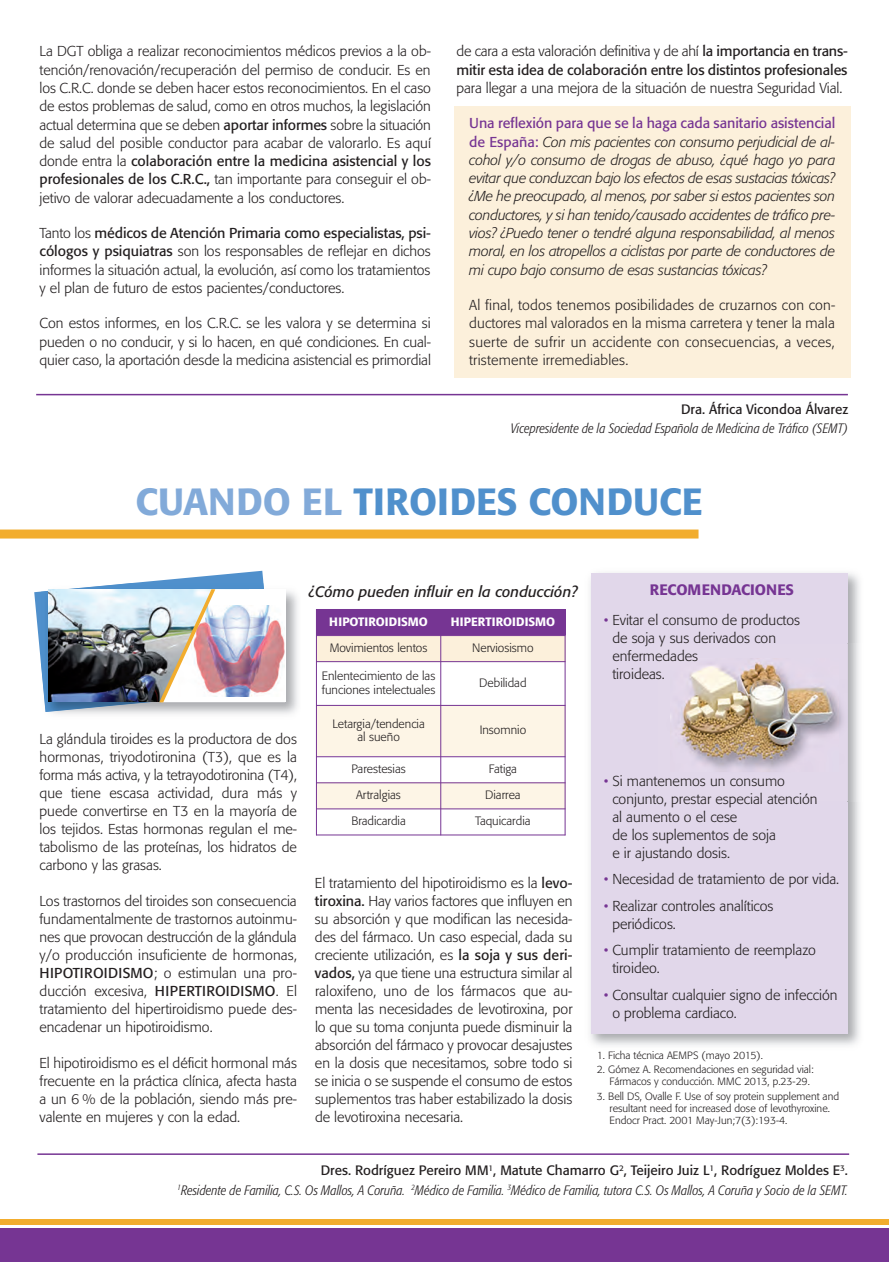
<style>
.page{position:relative;width:889px;height:1262px;background:#fff}
.page>*{position:absolute;margin:0;border:0;box-sizing:border-box;transform-origin:0 0}
.t1{font:500 37.5px "Formata";color:#5090cc}
.t2{font:italic 15px "Formata";color:#231f20}
.t3{font:500 15px "Formata";color:#763593}
.t4{font:300 14.25px/18px "Formata";color:#231f20;text-align:justify}
.t5{font:italic 300 14.25px/18.3px "Formata";letter-spacing:-.01em;color:#231f20;text-align:justify}
.t6{font:14.25px/18.3px "Formata";letter-spacing:-.005em;color:#231f20}
.t7{font:italic 300 condensed 13.5px/19.2px "Formata";color:#231f20;text-align:right}
.t8{font:13.5px "Formata";color:#231f20}
.t9{font:300 12px/13.5px "Formata";color:#231f20}
.t10{font:500 12px "Formata";color:#fff}
.t11{font:300 10.5px/12px "Formata";color:#231f20}
.s1{font-weight:400}
.s2{font-weight:300}
.s3{font-weight:400;font-style:normal;color:#763593}
.s4{color:#82aad9}
.s5{color:#763593}
.s6{font-weight:400;font-style:normal;font-stretch:normal}
</style>
<div class="page">
<div style="left:454px;top:106px;width:396px;height:272px;background:#fcf0db"></div>
<div style="left:0;top:1228px;width:888px;height:33px;background:#763593"></div>
<div style="left:0;top:1219px;width:888px;height:5px;background:#f2ad2e"></div>
<hr style="left:36px;top:394px;width:811px;height:1px;background:#763593">
<div style="left:0;top:529px;width:698px;height:9px;background:#f2ad2e"></div>
<img style="left:590px;top:573px;width:270px;height:472px">
<div style="left:591px;top:573px;width:256px;height:460px;background:#e1d7ea"></div>
<hr style="left:37px;top:1153px;width:812px;height:1px;background:#763593">
<div style="left:316px;top:609px;width:124px;height:26px;background:#763593"></div>
<div style="left:440px;top:609px;width:125px;height:26px;background:#763593"></div>
<div style="left:316px;top:635px;width:124px;height:26px;background:#fcf0db"></div>
<div style="left:440px;top:635px;width:125px;height:26px;background:#fcf0db"></div>
<div style="left:316px;top:705px;width:124px;height:51px;background:#fdf5e6"></div>
<div style="left:440px;top:705px;width:125px;height:51px;background:#fdf5e6"></div>
<div style="left:316px;top:782px;width:124px;height:26px;background:#fdf5e6"></div>
<div style="left:440px;top:782px;width:125px;height:26px;background:#fdf5e6"></div>
<hr style="left:316px;top:609px;width:1px;height:226px;background:#763593">
<hr style="left:440px;top:609px;width:1px;height:226px;background:#763593">
<hr style="left:564px;top:609px;width:1px;height:226px;background:#763593">
<hr style="left:316px;top:635px;width:249px;height:1px;background:#763593">
<hr style="left:316px;top:661px;width:249px;height:1px;background:#763593">
<hr style="left:316px;top:705px;width:249px;height:1px;background:#763593">
<hr style="left:316px;top:756px;width:249px;height:1px;background:#763593">
<hr style="left:316px;top:782px;width:249px;height:1px;background:#763593">
<hr style="left:316px;top:808px;width:249px;height:1px;background:#763593">
<hr style="left:316px;top:834px;width:249px;height:1px;background:#763593">
<img style="left:757px;top:643px;width:103px;height:158px">
<img style="left:670px;top:659px;width:168px;height:112px">
<img style="left:34px;top:570px;width:251px;height:142px">
<p class="t4" style="left:39px;top:43px;width:393px">La DGT obliga a realizar reconocimientos médicos previos a la ob&shy;tención/renovación/recuperación del permiso de conducir. Es en los C.R.C. donde se deben hacer estos reconocimientos. En el caso de estos problemas de salud, como en otros muchos, la legislación actual determina que se deben <span class="s1">aportar informes</span> sobre la situación de salud del posible conductor para acabar de valorarlo. Es aquí donde entra la <span class="s1">colaboración entre la medicina asistencial y los profesionales de los C.R.C.,</span> tan importante para conseguir el ob&shy;jetivo de valorar adecuadamente a los conductores.</p>
<p class="t4" style="left:39px;top:225px;width:393px">Tanto los <span class="s1">médicos de Atención Primaria como especialistas, psi&shy;cólogos y psiquiatras</span> son los responsables de reflejar en dichos informes la situación actual, la evolución, así como los tratamientos y el plan de futuro de estos pacientes/conductores.</p>
<p class="t4" style="left:39px;top:315px;width:393px">Con estos informes, en los C.R.C. se les valora y se determina si pueden o no conducir, y si lo hacen, en qué condiciones. En cual&shy;quier caso, la aportación desde la medicina asistencial es primordial</p>
<p class="t6" style="left:456px;top:43px;width:393px"><span class="s2">de cara a esta valoración definitiva y de ahí</span> la importancia en trans&shy;mitir esta idea de colaboración entre los distintos profesionales</p>
<p class="t4" style="left:456px;top:80px;width:387px">para llegar a una mejora de la situación de nuestra Seguridad Vial.</p>
<p class="t5" style="left:469px;top:115px;width:367px"><span class="s3">Una reflexión para que se la haga cada sanitario asistencial de España:</span> Con mis pacientes con consumo perjudicial de al&shy;cohol y/o consumo de drogas de abuso, ¿qué hago yo para evitar que conduzcan bajo los efectos de esas sustacias tóxicas? ¿Me he preocupado, al menos, por saber si estos pacientes son conductores, y si han tenido/causado accidentes de tráfico pre&shy;vios? ¿Puedo tener o tendré alguna responsabilidad, al menos moral, en los atropellos a ciclistas por parte de conductores de mi cupo bajo consumo de esas sustancias tóxicas?</p>
<p class="t4" style="left:469px;top:297px;width:367px">Al final, todos tenemos posibilidades de cruzarnos con con&shy;ductores mal valorados en la misma carretera y tener la mala suerte de sufrir un accidente con consecuencias, a veces, tristemente irremediables.</p>
<p class="t8" style="left:681px;top:403px;width:169px">Dra. África Vicondoa Álvarez</p>
<p class="t7" style="left:510px;top:420px;width:339px">Vicepresidente de la Sociedad Española de Medicina de Tráfico (SEMT)</p>
<h1 class="t1" style="left:135px;top:485px;width:569px"><span class="s4">CUANDO EL</span> TIROIDES CONDUCE</h1>
<p class="t3" style="left:649px;top:583px;width:146px">RECOMENDACIONES</p>
<p class="t4" style="left:612px;top:612px;width:189px;text-align:left;text-indent:-9px"><span class="s5">•</span> Evitar el consumo de productos de soja y sus derivados con enfermedades<br>tiroideas.</p>
<p class="t2" style="left:309px;top:585px;width:270px">¿Cómo pueden influir en la conducción?</p>
<p class="t10" style="left:329px;top:616px;width:100px">HIPOTIROIDISMO</p>
<p class="t10" style="left:450px;top:616px;width:106px">HIPERTIROIDISMO</p>
<p class="t9" style="left:330px;top:642px;width:99px">Movimientos lentos</p>
<p class="t9" style="left:472px;top:642px;width:63px">Nerviosismo</p>
<p class="t9" style="left:322px;top:670px;width:115px">Enlentecimiento de las funciones intelectuales</p>
<p class="t9" style="left:479px;top:676px;width:49px">Debilidad</p>
<p class="t9" style="left:332px;top:717px;width:94px;text-align:center">Letargia/tendencia al sueño</p>
<p class="t9" style="left:479px;top:724px;width:48px">Insomnio</p>
<p class="t9" style="left:351px;top:763px;width:56px">Parestesias</p>
<p class="t9" style="left:488px;top:763px;width:30px">Fatiga</p>
<p class="t9" style="left:356px;top:789px;width:46px">Artralgias</p>
<p class="t9" style="left:485px;top:789px;width:37px">Diarrea</p>
<p class="t9" style="left:351px;top:815px;width:56px">Bradicardia</p>
<p class="t9" style="left:475px;top:815px;width:57px">Taquicardia</p>
<p class="t4" style="left:39px;top:730px;width:259px">La glándula tiroides es la productora de dos hormonas, triyodotironina (T3), que es la forma más activa, y la tetrayodotironina (T4), que tiene escasa actividad, dura más y puede convertirse en T3 en la mayoría de los tejidos. Estas hormonas regulan el me&shy;tabolismo de las proteínas, los hidratos de carbono y las grasas.</p>
<p class="t4" style="left:39px;top:892px;width:259px">Los trastornos del tiroides son consecuencia fundamentalmente de trastornos autoinmu&shy;nes que provocan destrucción de la glándula y/o producción insuficiente de hormonas, <span class="s1">HIPOTIROIDISMO</span>; o estimulan una pro&shy;ducción excesiva, <span class="s1">HIPERTIROIDISMO</span>. El tratamiento del hipertiroidismo puede des&shy;encadenar un hipotiroidismo.</p>
<p class="t4" style="left:39px;top:1054px;width:259px">El hipotiroidismo es el déficit hormonal más frecuente en la práctica clínica, afecta hasta a un 6 % de la población, siendo más pre&shy;valente en mujeres y con la edad.</p>
<p class="t4" style="left:612px;top:772px;width:207px;text-align:left;text-indent:-9px"><span class="s5">•</span> Si mantenemos un consumo conjunto, prestar especial atención al aumento o el cese<br>de los suplementos de soja<br>e ir ajustando dosis.</p>
<p class="t4" style="left:603px;top:871px;width:237px"><span class="s5">•</span> Necesidad de tratamiento de por vida.</p>
<p class="t4" style="left:612px;top:897px;width:163px;text-indent:-9px"><span class="s5">•</span> Realizar controles analíticos periódicos.</p>
<p class="t4" style="left:612px;top:942px;width:205px;text-indent:-9px"><span class="s5">•</span> Cumplir tratamiento de reemplazo tiroideo.</p>
<p class="t4" style="left:612px;top:986px;width:226px;text-indent:-9px"><span class="s5">•</span> Consultar cualquier signo de infección o problema cardiaco.</p>
<p class="t4" style="left:315px;top:874px;width:259px">El tratamiento del hipotiroidismo es la <span class="s1">levo&shy;tiroxina.</span> Hay varios factores que influyen en su absorción y que modifican las necesida&shy;des del fármaco. Un caso especial, dada su creciente utilización, es <span class="s1">la soja y sus deri&shy;vados,</span> ya que tiene una estructura similar al raloxifeno, uno de los fármacos que au&shy;menta las necesidades de levotiroxina, por lo que su toma conjunta puede disminuir la absorción del fármaco y provocar desajustes en la dosis que necesitamos, sobre todo si se inicia o se suspende el consumo de estos suplementos tras haber estabilizado la dosis de levotiroxina necesaria.</p>
<p class="t11" style="left:596px;top:1050px;width:167px">1. Ficha técnica AEMPS (mayo 2015).</p>
<p class="t11" style="left:609px;top:1064px;width:205px;text-indent:-13px">2. Gómez A. Recomendaciones en seguridad vial:<br>Fármacos y conducción. MMC 2013, p.23-29.</p>
<p class="t11" style="left:609px;top:1090px;width:231px;text-indent:-13px">3. Bell DS, Ovalle F. Use of soy protein supplement and resultant need for increased dose of levothyroxine.<br>Endocr Pract. 2001 May-Jun;7(3):193-4.</p>
<p class="t7" style="left:177px;top:1161px;width:672px"><span class="s6">Dres. Rodríguez Pereiro MM</span><sup>1</sup><span class="s6">, Matute Chamarro G</span><sup>2</sup><span class="s6">, Teijeiro Juiz L</span><sup>1</sup><span class="s6">, Rodríguez Moldes E</span><sup>3</sup><span class="s6">.<br></span><sup>1</sup>Residente de Familia, C.S. Os Mallos, A Coruña. <sup>2</sup>Médico de Familia. <sup>3</sup>Médico de Familia, tutora C.S. Os Mallos, A Coruña y Socio de la SEMT.</p>
</div>
